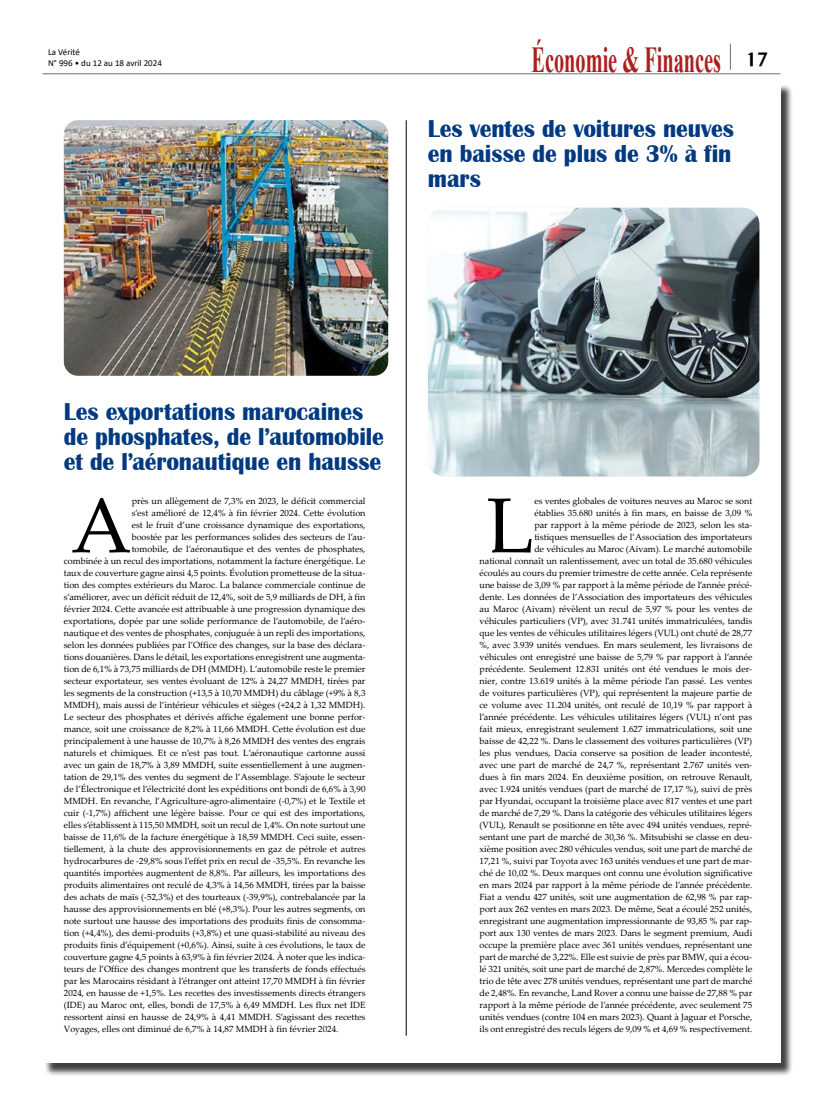
<style>
.page{position:relative;width:823px;height:1106px;background:#fff}
.page>*{position:absolute;margin:0;border:0;box-sizing:border-box;transform-origin:0 0}
.t1{font:77.9px "Palatino Linotype";color:#000}
.t2{font:700 36.5px "Times New Roman";color:#ac1f1f;scale:.56 1}
.t3{font:700 25.1px/25.1px "Britannic";letter-spacing:-.005em;color:#013a81;scale:.94 1}
.t4{font:9px/12px "Palatino Linotype";color:#000;text-align:right}
.t5{font:9px/10.8px "Calibri";color:#000}
</style>
<div class="page">
<div style="left:44px;top:84px;width:748px;height:992px;background:#000;opacity:.75"></div>
<div style="left:43px;top:82px;width:737px;height:981px;background:#fff"></div>
<hr style="left:43px;top:73px;width:737px;height:1px;background:#6d6e71">
<svg style="left:729px;top:44px;width:1px;height:25px"></svg>
<hr style="left:406px;top:120px;width:1px;height:915px;background:#000">
<img style="left:428px;top:208px;width:331px;height:268px">
<img style="left:64px;top:120px;width:324px;height:256px">
<p class="t5" style="left:48px;top:47px;width:115px">La Vérité<br>N° 996 • du 12 au 18 avril 2024</p>
<h2 class="t2" style="left:531px;top:33px;width:424px">Économie &amp; Finances <sup>17</sup></h2>
<h3 class="t3" style="left:427px;top:116px;width:327px;text-align:justify">Les ventes de voitures neuves en baisse de plus de 3% à fin mars</h3>
<h3 class="t3" style="left:64px;top:399px;width:342px">Les exportations marocaines de phosphates, de l’automobile et de l’aéronautique en hausse</h3>
<h1 class="t1" style="left:71px;top:470px;width:62px">A</h1>
<p class="t4" style="left:132px;top:495px;width:235px">près un allègement de 7,3% en 2023, le déficit commercial</p>
<p class="t4" style="left:132px;top:507px;width:235px">s’est amélioré de 12,4% à fin février 2024. Cette évolution</p>
<p class="t4" style="left:132px;top:519px;width:235px">est le fruit d’une croissance dynamique des exportations,</p>
<p class="t4" style="left:132px;top:531px;width:235px">boostée par les performances solides des secteurs de l’au-</p>
<p class="t4" style="left:132px;top:543px;width:235px">tomobile, de l’aéronautique et des ventes de phosphates,</p>
<p class="t4" style="left:64px;top:555px;width:303px">combinée à un recul des importations, notamment la facture énergétique. Le</p>
<p class="t4" style="left:64px;top:567px;width:303px">taux de couverture gagne ainsi 4,5 points. Évolution prometteuse de la situa-</p>
<p class="t4" style="left:64px;top:579px;width:303px">tion des comptes extérieurs du Maroc. La balance commerciale continue de</p>
<p class="t4" style="left:64px;top:591px;width:303px">s’améliorer, avec un déficit réduit de 12,4%, soit de 5,9 milliards de DH, à fin</p>
<p class="t4" style="left:64px;top:603px;width:303px">février 2024. Cette avancée est attribuable à une progression dynamique des</p>
<p class="t4" style="left:64px;top:615px;width:303px">exportations, dopée par une solide performance de l’automobile, de l’aéro-</p>
<p class="t4" style="left:64px;top:627px;width:303px">nautique et des ventes de phosphates, conjuguée à un repli des importations,</p>
<p class="t4" style="left:64px;top:639px;width:303px">selon les données publiées par l’Office des changes, sur la base des déclara-</p>
<p class="t4" style="left:64px;top:651px;width:303px">tions douanières. Dans le détail, les exportations enregistrent une augmenta-</p>
<p class="t4" style="left:64px;top:663px;width:303px">tion de 6,1% à 73,75 milliards de DH (MMDH). L’automobile reste le premier</p>
<p class="t4" style="left:64px;top:675px;width:303px">secteur exportateur, ses ventes évoluant de 12% à 24,27 MMDH, tirées par</p>
<p class="t4" style="left:64px;top:687px;width:303px">les segments de la construction (+13,5 à 10,70 MMDH) du câblage (+9% à 8,3</p>
<p class="t4" style="left:64px;top:699px;width:303px">MMDH), mais aussi de l’intérieur véhicules et sièges (+24,2 à 1,32 MMDH).</p>
<p class="t4" style="left:64px;top:711px;width:303px">Le secteur des phosphates et dérivés affiche également une bonne perfor-</p>
<p class="t4" style="left:64px;top:723px;width:303px">mance, soit une croissance de 8,2% à 11,66 MMDH. Cette évolution est due</p>
<p class="t4" style="left:64px;top:735px;width:303px">principalement à une hausse de 10,7% à 8,26 MMDH des ventes des engrais</p>
<p class="t4" style="left:64px;top:747px;width:303px">naturels et chimiques. Et ce n’est pas tout. L’aéronautique cartonne aussi</p>
<p class="t4" style="left:64px;top:759px;width:303px">avec un gain de 18,7% à 3,89 MMDH, suite essentiellement à une augmen-</p>
<p class="t4" style="left:64px;top:771px;width:303px">tation de 29,1% des ventes du segment de l’Assemblage. S’ajoute le secteur</p>
<p class="t4" style="left:64px;top:783px;width:303px">de l’Électronique et l’électricité dont les expéditions ont bondi de 6,6% à 3,90</p>
<p class="t4" style="left:64px;top:795px;width:303px">MMDH. En revanche, l’Agriculture-agro-alimentaire (-0,7%) et le Textile et</p>
<p class="t4" style="left:64px;top:807px;width:303px">cuir (-1,7%) affichent une légère baisse. Pour ce qui est des importations,</p>
<p class="t4" style="left:64px;top:819px;width:303px">elles s’établissent à 115,50 MMDH, soit un recul de 1,4%. On note surtout une</p>
<p class="t4" style="left:64px;top:831px;width:303px">baisse de 11,6% de la facture énergétique à 18,59 MMDH. Ceci suite, essen-</p>
<p class="t4" style="left:64px;top:843px;width:303px">tiellement, à la chute des approvisionnements en gaz de pétrole et autres</p>
<p class="t4" style="left:64px;top:854px;width:303px">hydrocarbures de -29,8% sous l’effet prix en recul de -35,5%. En revanche les</p>
<p class="t4" style="left:64px;top:866px;width:303px">quantités importées augmentent de 8,8%. Par ailleurs, les importations des</p>
<p class="t4" style="left:64px;top:878px;width:303px">produits alimentaires ont reculé de 4,3% à 14,56 MMDH, tirées par la baisse</p>
<p class="t4" style="left:64px;top:890px;width:303px">des achats de maïs (-52,3%) et des tourteaux (-39,9%), contrebalancée par la</p>
<p class="t4" style="left:64px;top:902px;width:303px">hausse des approvisionnements en blé (+8,3%). Pour les autres segments, on</p>
<p class="t4" style="left:64px;top:914px;width:303px">note surtout une hausse des importations des produits finis de consomma-</p>
<p class="t4" style="left:64px;top:926px;width:303px">tion (+4,4%), des demi-produits (+3,8%) et une quasi-stabilité au niveau des</p>
<p class="t4" style="left:64px;top:938px;width:303px">produits finis d’équipement (+0,6%). Ainsi, suite à ces évolutions, le taux de</p>
<p class="t4" style="left:64px;top:950px;width:303px">couverture gagne 4,5 points à 63,9% à fin février 2024. À noter que les indica-</p>
<p class="t4" style="left:64px;top:962px;width:303px">teurs de l’Office des changes montrent que les transferts de fonds effectués</p>
<p class="t4" style="left:64px;top:974px;width:303px">par les Marocains résidant à l’étranger ont atteint 17,70 MMDH à fin février</p>
<p class="t4" style="left:64px;top:986px;width:303px">2024, en hausse de +1,5%. Les recettes des investissements directs étrangers</p>
<p class="t4" style="left:64px;top:998px;width:303px">(IDE) au Maroc ont, elles, bondi de 17,5% à 6,49 MMDH. Les flux net IDE</p>
<p class="t4" style="left:64px;top:1010px;width:303px">ressortent ainsi en hausse de 24,9% à 4,41 MMDH. S’agissant des recettes</p>
<p class="t4" style="left:64px;top:1022px;width:276px">Voyages, elles ont diminué de 6,7% à 14,87 MMDH à fin février 2024.</p>
<p class="t4" style="left:479px;top:495px;width:274px">es ventes globales de voitures neuves au Maroc se sont<br>établies 35.680 unités à fin mars, en baisse de 3,09 %<br>par rapport à la même période de 2023, selon les sta-<br>tistiques mensuelles de l’Association des importateurs<br>de véhicules au Maroc (Aivam). Le marché automobile<br>national connaît un ralentissement, avec un total de 35.680 véhicules écoulés au cours du premier trimestre de cette année. Cela représente une baisse de 3,09 % par rapport à la même période de l’année précé&shy;dente. Les données de l’Association des importateurs des véhicules au Maroc (Aivam) révèlent un recul de 5,97 % pour les ventes de véhicules particuliers (VP), avec 31.741 unités immatriculées, tandis que les ventes de véhicules utilitaires légers (VUL) ont chuté de 28,77 %, avec 3.939 unités vendues. En mars seulement, les livraisons de véhicules ont enregistré une baisse de 5,79 % par rapport à l’année précédente. Seulement 12.831 unités ont été vendues le mois der&shy;nier, contre 13.619 unités à la même période l’an passé. Les ventes de voitures particulières (VP), qui représentent la majeure partie de ce volume avec 11.204 unités, ont reculé de 10,19 % par rapport à l’année précédente. Les véhicules utilitaires légers (VUL) n’ont pas fait mieux, enregistrant seulement 1.627 immatriculations, soit une baisse de 42,22 %. Dans le classement des voitures particulières (VP) les plus vendues, Dacia conserve sa position de leader incontesté, avec une part de marché de 24,7 %, représentant 2.767 unités ven&shy;dues à fin mars 2024. En deuxième position, on retrouve Renault, avec 1.924 unités vendues (part de marché de 17,17 %), suivi de près par Hyundai, occupant la troisième place avec 817 ventes et une part de marché de 7,29 %. Dans la catégorie des véhicules utilitaires légers (VUL), Renault se positionne en tête avec 494 unités vendues, repré&shy;sentant une part de marché de 30,36 %. Mitsubishi se classe en deu&shy;xième position avec 280 véhicules vendus, soit une part de marché de 17,21 %, suivi par Toyota avec 163 unités vendues et une part de mar&shy;ché de 10,02 %. Deux marques ont connu une évolution significative en mars 2024 par rapport à la même période de l’année précédente.<br>Fiat a vendu 427 unités, soit une augmentation de 62,98 % par rap&shy;port aux 262 ventes en mars 2023. De même, Seat a écoulé 252 unités, enregistrant une augmentation impressionnante de 93,85 % par rap&shy;port aux 130 ventes de mars 2023. Dans le segment premium, Audi occupe la première place avec 361 unités vendues, représentant une part de marché de 3,22%. Elle est suivie de près par BMW, qui a écou&shy;lé 321 unités, soit une part de marché de 2,87%. Mercedes complète le trio de tête avec 278 unités vendues, représentant une part de marché de 2,48%. En revanche, Land Rover a connu une baisse de 27,88 % par rapport à la même période de l’année précédente, avec seulement 75 unités vendues (contre 104 en mars 2023). Quant à Jaguar et Porsche, ils ont enregistré des reculs légers de 9,09 % et 4,69 % respectivement.</p>
<h1 class="t1" style="left:486px;top:470px;width:49px">L</h1>
</div>
